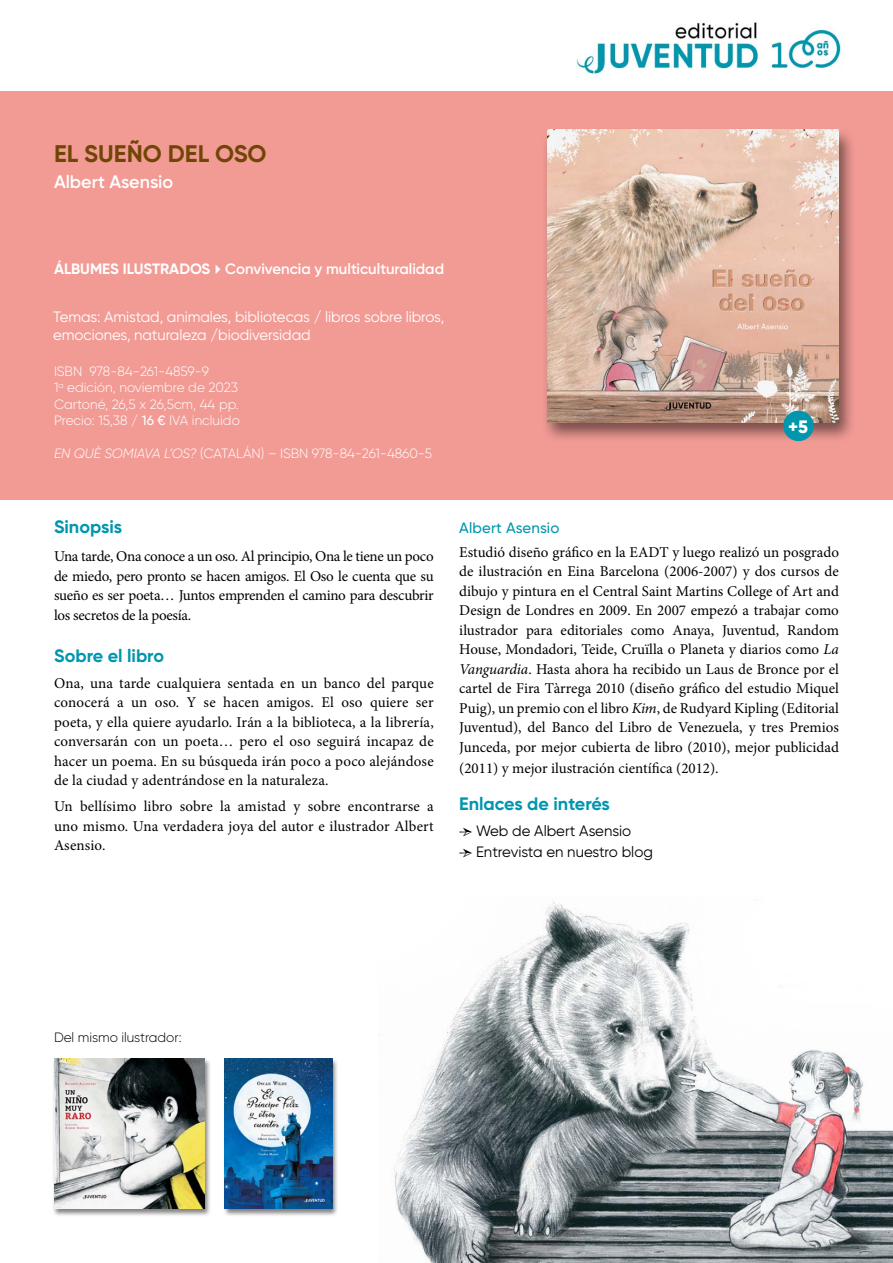
<style>
.page{position:relative;width:893px;height:1263px;background:#fff}
.page>*{position:absolute;margin:0;border:0;box-sizing:border-box;transform-origin:0 0}
.t1{font:700 24px "Gilroy";color:#704606}
.t2{font:700 18px "Gilroy";color:#0096ae}
.t3{font:600 18px "Gilroy";color:#fff}
.t4{font:800 18px "Gilroy";color:#fff}
.t5{font:15px/19.5px "Minion Pro";color:#000;text-align:justify}
.t6{font:15px/18px "Gilroy";letter-spacing:-.005em;color:#fff}
.t7{font:600 15px "Gilroy";color:#fff}
.t8{font:15px "Gilroy";color:#000}
.t9{font:500 15px "Gilroy";letter-spacing:.01em;color:#0096ae}
.t10{font:300 13.5px/16.5px "Gilroy";color:#fff}
.t11{font:300 13.5px "Gilroy";letter-spacing:-.005em;color:#000}
.s1{font-weight:700}
.s2{font-weight:500}
.s3{font-style:italic}
.s4{font-family:"Minion Pro"}
</style>
<div class="page">
<div style="left:0;top:91px;width:893px;height:409px;background:#f29b95"></div>
<div style="left:541px;top:126px;width:316px;height:318px;background:#000;opacity:.5"></div>
<img style="left:547px;top:129px;width:292px;height:293px">
<img style="left:576px;top:22px;width:265px;height:54px">
<div style="left:783px;top:411px;width:31px;height:30px;background:#0096ae;border-radius:50%"></div>
<div style="left:52px;top:1057px;width:159px;height:160px;background:#000;opacity:.5"></div>
<img style="left:54px;top:1058px;width:150px;height:151px">
<div style="left:223px;top:1057px;width:116px;height:160px;background:#000;opacity:.5"></div>
<img style="left:225px;top:1058px;width:107px;height:151px">
<img style="left:378px;top:902px;width:515px;height:361px">
<h1 class="t1" style="left:54px;top:138px;width:214px">EL SUEÑO DEL OSO</h1>
<p class="t3" style="left:54px;top:171px;width:121px">Albert Asensio</p>
<p class="t7" style="left:54px;top:259px;width:392px"><span class="s1">ÁLBUMES ILUSTRADOS</span>✔Convivencia y multiculturalidad</p>
<p class="t6" style="left:53px;top:307px;width:393px">Temas: Amistad, animales, bibliotecas / libros sobre libros, emociones, naturaleza /biodiversidad</p>
<p class="t10" style="left:54px;top:363px;width:187px">ISBN 978-84-261-4859-9<br>1<sup>a</sup> edición, noviembre de 2023<br>Cartoné, 26,5 x 26,5cm, 44 pp.<br>Precio: 15,38 / <span class="s2">16 €</span> IVA incluido</p>
<p class="t10" style="left:54px;top:445px;width:380px"><span class="s3">EN QUÈ SOMIAVA L’OS?</span> (CATALÁN) – ISBN 978-84-261-4860-5</p>
<p class="t4" style="left:788px;top:415px;width:21px">+5</p>
<p class="t2" style="left:54px;top:516px;width:70px">Sinopsis</p>
<p class="t5" style="left:54px;top:547px;width:381px">Una tarde, Ona conoce a un oso. Al principio, Ona le tiene un poco de miedo, pero pronto se hacen amigos. El Oso le cuenta que su sueño es ser poeta… Juntos emprenden el camino para descubrir los secretos de la poesía.</p>
<p class="t2" style="left:54px;top:644px;width:112px">Sobre el libro</p>
<p class="t5" style="left:54px;top:673px;width:381px">Ona, una tarde cualquiera sentada en un banco del parque conocerá a un oso. Y se hacen amigos. El oso quiere ser poeta, y ella quiere ayudarlo. Irán a la biblioteca, a la librería, conversarán con un poeta… pero el oso seguirá incapaz de hacer un poema. En su búsqueda irán poco a poco alejándose de la ciudad y adentrándose en la naturaleza.</p>
<p class="t5" style="left:54px;top:797px;width:381px">Un bellísimo libro sobre la amistad y sobre encontrarse a uno mismo. Una verdadera joya del autor e ilustrador Albert Asensio.</p>
<p class="t9" style="left:459px;top:519px;width:102px">Albert Asensio</p>
<p class="t5" style="left:459px;top:542px;width:381px">Estudió diseño gráfico en la EADT y luego realizó un posgrado de ilustración en Eina Barcelona (2006-2007) y dos cursos de dibujo y pintura en el Central Saint Martins College of Art and Design de Londres en 2009. En 2007 empezó a trabajar como ilustrador para editoriales como Anaya, Juventud, Random House, Mondadori, Teide, Cruïlla o Planeta y diarios como <span class="s3">La Vanguardia</span>. Hasta ahora ha recibido un Laus de Bronce por el cartel de Fira Tàrrega 2010 (diseño gráfico del estudio Miquel Puig), un premio con el libro <span class="s3">Kim</span>, de Rudyard Kipling (Editorial Juventud), del Banco del Libro de Venezuela, y tres Premios Junceda, por mejor cubierta de libro (2010), mejor publicidad</p>
<p class="t5" style="left:459px;top:758px;width:261px">(2011) y mejor ilustración científica (2012).</p>
<p class="t2" style="left:459px;top:793px;width:152px">Enlaces de interés</p>
<p class="t8" style="left:459px;top:821px;width:174px"><span class="s4">→</span> Web de Albert Asensio</p>
<p class="t8" style="left:459px;top:842px;width:195px"><span class="s4">→</span> Entrevista en nuestro blog</p>
<p class="t11" style="left:54px;top:1029px;width:129px">Del mismo ilustrador:</p>
</div>
